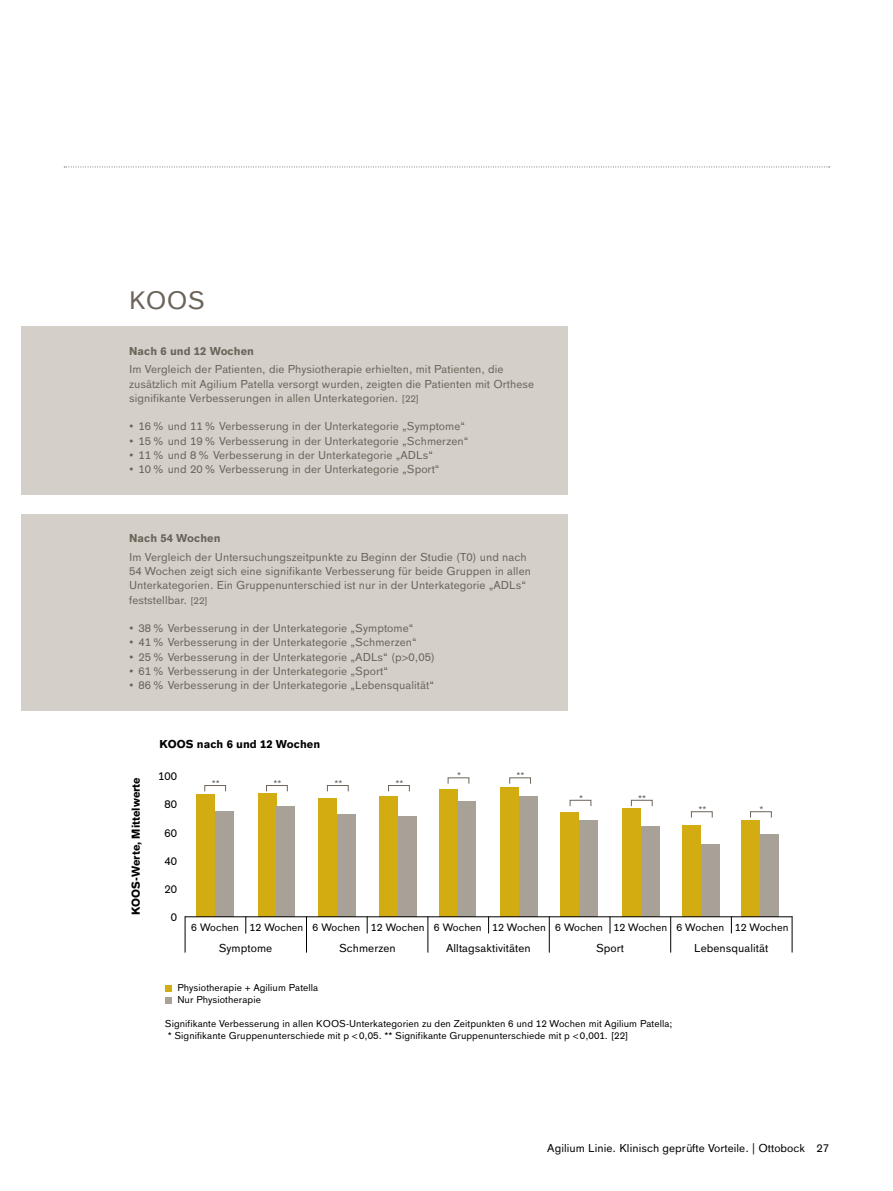
<style>
.page{position:relative;width:893px;height:1191px;background:#fff}
.page>*{position:absolute;margin:0;border:0;box-sizing:border-box;transform-origin:0 0}
.t1{font:24.75px "OBO Sans";color:#6c645a}
.t2{font:11.25px/14.2px "OBO Sans";letter-spacing:.005em;color:#6c645a}
.t3{font:11.25px "OBO Sans";letter-spacing:.005em;color:#000}
.t4{font:700 11.25px "OBO Sans";color:#000}
.t5{font:700 11.25px "OBO Sans";letter-spacing:.005em;color:#6c645a}
.t6{font:10.5px "OBO Sans";letter-spacing:.005em;color:#000}
.t7{font:9.75px/12px "OBO Sans";letter-spacing:.005em;color:#000}
.t8{font:9.75px "OBO Sans";color:#6c645a}
.s1{font-size:9.75px}
</style>
<div class="page">
<svg style="left:64px;top:167px;width:766px;height:1px"></svg>
<div style="left:21px;top:326px;width:547px;height:169px;background:#d4d0c9"></div>
<div style="left:21px;top:514px;width:547px;height:197px;background:#d4d0c9"></div>
<div style="left:165px;top:984px;width:7px;height:7px;background:#d2ac11"></div>
<div style="left:165px;top:996px;width:7px;height:7px;background:#a8a198"></div>
<div style="left:196px;top:794px;width:19px;height:122px;background:#d2ac11"></div>
<div style="left:215px;top:811px;width:19px;height:105px;background:#a8a198"></div>
<svg style="left:204px;top:785px;width:22px;height:6px"></svg>
<div style="left:258px;top:792px;width:19px;height:124px;background:#d2ac11"></div>
<div style="left:277px;top:806px;width:18px;height:110px;background:#a8a198"></div>
<svg style="left:266px;top:785px;width:22px;height:6px"></svg>
<div style="left:318px;top:798px;width:19px;height:118px;background:#d2ac11"></div>
<div style="left:337px;top:814px;width:18px;height:102px;background:#a8a198"></div>
<svg style="left:327px;top:785px;width:22px;height:6px"></svg>
<div style="left:379px;top:796px;width:19px;height:120px;background:#d2ac11"></div>
<div style="left:398px;top:816px;width:18px;height:100px;background:#a8a198"></div>
<svg style="left:388px;top:785px;width:22px;height:6px"></svg>
<div style="left:439px;top:789px;width:18px;height:127px;background:#d2ac11"></div>
<div style="left:458px;top:801px;width:18px;height:115px;background:#a8a198"></div>
<div style="left:448px;top:777px;width:21px;height:7px;background:#fff;border:1px solid #6c645a"></div>
<div style="left:500px;top:787px;width:19px;height:129px;background:#d2ac11"></div>
<div style="left:519px;top:796px;width:19px;height:120px;background:#a8a198"></div>
<div style="left:509px;top:777px;width:22px;height:7px;background:#fff;border:1px solid #6c645a"></div>
<div style="left:560px;top:812px;width:19px;height:104px;background:#d2ac11"></div>
<div style="left:579px;top:820px;width:19px;height:96px;background:#a8a198"></div>
<svg style="left:570px;top:800px;width:21px;height:6px"></svg>
<div style="left:622px;top:808px;width:19px;height:108px;background:#d2ac11"></div>
<div style="left:641px;top:827px;width:18px;height:89px;background:#a8a198"></div>
<svg style="left:631px;top:800px;width:21px;height:6px"></svg>
<div style="left:682px;top:825px;width:19px;height:91px;background:#d2ac11"></div>
<div style="left:701px;top:844px;width:18px;height:72px;background:#a8a198"></div>
<div style="left:691px;top:811px;width:22px;height:7px;background:#fff;border:1px solid #6c645a"></div>
<div style="left:741px;top:820px;width:19px;height:96px;background:#d2ac11"></div>
<div style="left:760px;top:834px;width:18px;height:82px;background:#a8a198"></div>
<div style="left:750px;top:811px;width:22px;height:7px;background:#fff;border:1px solid #6c645a"></div>
<hr style="left:185px;top:916px;width:1px;height:36px;background:#000">
<hr style="left:185px;top:916px;width:607px;height:1px;background:#000">
<svg style="left:245px;top:916px;width:1px;height:17px"></svg>
<svg style="left:367px;top:916px;width:1px;height:17px"></svg>
<svg style="left:488px;top:916px;width:1px;height:17px"></svg>
<svg style="left:610px;top:916px;width:1px;height:17px"></svg>
<svg style="left:731px;top:916px;width:1px;height:17px"></svg>
<hr style="left:306px;top:916px;width:1px;height:36px;background:#000">
<hr style="left:427px;top:916px;width:1px;height:36px;background:#000">
<hr style="left:549px;top:916px;width:1px;height:36px;background:#000">
<hr style="left:670px;top:916px;width:1px;height:36px;background:#000">
<hr style="left:792px;top:916px;width:1px;height:36px;background:#000">
<h1 class="t1" style="left:129px;top:285px;width:77px">KOOS</h1>
<p class="t5" style="left:129px;top:344px;width:126px">Nach 6 und 12 Wochen</p>
<p class="t2" style="left:129px;top:362px;width:407px">Im Vergleich der Patienten, die Physiotherapie erhielten, mit Patienten, die zusätzlich mit Agilium Patella versorgt wurden, zeigten die Patienten mit Orthese signifikante Verbesserungen in allen Unterkategorien. <span class="s1">[22]</span></p>
<p class="t2" style="left:129px;top:419px;width:338px">• 16% und 11% Verbesserung in der Unterkategorie „Symptome“</p>
<p class="t2" style="left:129px;top:433px;width:341px">• 15% und 19% Verbesserung in der Unterkategorie „Schmerzen“</p>
<p class="t2" style="left:129px;top:448px;width:306px">• 11% und 8% Verbesserung in der Unterkategorie „ADLs“</p>
<p class="t2" style="left:129px;top:462px;width:312px">• 10% und 20% Verbesserung in der Unterkategorie „Sport“</p>
<p class="t5" style="left:129px;top:531px;width:93px">Nach 54 Wochen</p>
<p class="t2" style="left:129px;top:550px;width:403px">Im Vergleich der Untersuchungszeitpunkte zu Beginn der Studie (T0) und nach 54 Wochen zeigt sich eine signifikante Verbesserung für beide Gruppen in allen Unterkategorien. Ein Gruppenunterschied ist nur in der Unterkategorie „ADLs“ feststellbar. <span class="s1">[22]</span></p>
<p class="t2" style="left:129px;top:621px;width:286px">• 38% Verbesserung in der Unterkategorie „Symptome“</p>
<p class="t2" style="left:129px;top:635px;width:289px">• 41% Verbesserung in der Unterkategorie „Schmerzen“</p>
<p class="t2" style="left:129px;top:649px;width:307px">• 25% Verbesserung in der Unterkategorie „ADLs“ (p&gt;0,05)</p>
<p class="t2" style="left:129px;top:664px;width:260px">• 61% Verbesserung in der Unterkategorie „Sport“</p>
<p class="t2" style="left:129px;top:678px;width:306px">• 86% Verbesserung in der Unterkategorie „Lebensqualität“</p>
<p class="t4" style="left:129px;top:915px;width:139px;rotate:-90deg">KOOS-Werte, Mittelwerte</p>
<p class="t4" style="left:159px;top:738px;width:162px">KOOS nach 6 und 12 Wochen</p>
<p class="t3" style="left:158px;top:770px;width:20px">100</p>
<p class="t3" style="left:164px;top:798px;width:14px">80</p>
<p class="t3" style="left:164px;top:826px;width:14px">60</p>
<p class="t3" style="left:164px;top:854px;width:14px">40</p>
<p class="t3" style="left:164px;top:882px;width:14px">20</p>
<p class="t3" style="left:171px;top:910px;width:8px">0</p>
<p class="t8" style="left:212px;top:778px;width:9px">**</p>
<p class="t8" style="left:273px;top:778px;width:9px">**</p>
<p class="t8" style="left:334px;top:778px;width:9px">**</p>
<p class="t8" style="left:395px;top:778px;width:9px">**</p>
<p class="t8" style="left:457px;top:770px;width:5px">*</p>
<p class="t8" style="left:517px;top:770px;width:9px">**</p>
<p class="t8" style="left:579px;top:792px;width:5px">*</p>
<p class="t8" style="left:638px;top:792px;width:9px">**</p>
<p class="t8" style="left:698px;top:804px;width:9px">**</p>
<p class="t8" style="left:759px;top:804px;width:5px">*</p>
<p class="t6" style="left:191px;top:921px;width:599px">6 Wochen 12 Wochen 6 Wochen 12 Wochen 6 Wochen 12 Wochen 6 Wochen 12 Wochen 6 Wochen 12 Wochen</p>
<p class="t3" style="left:219px;top:941px;width:55px">Symptome</p>
<p class="t3" style="left:339px;top:941px;width:58px">Schmerzen</p>
<p class="t3" style="left:446px;top:941px;width:86px">Alltagsaktivitäten</p>
<p class="t3" style="left:596px;top:941px;width:29px">Sport</p>
<p class="t3" style="left:694px;top:941px;width:76px">Lebensqualität</p>
<p class="t7" style="left:177px;top:982px;width:142px">Physiotherapie + Agilium Patella<br>Nur Physiotherapie</p>
<p class="t7" style="left:165px;top:1018px;width:509px">Signifikante Verbesserung in allen KOOS-Unterkategorien zu den Zeitpunkten 6 und 12 Wochen mit Agilium Patella; * Signifikante Gruppenunterschiede mit p &lt;0,05. ** Signifikante Gruppenunterschiede mit p &lt;0,001. [22]</p>
<p class="t3" style="left:547px;top:1141px;width:283px">Agilium Linie. Klinisch geprüfte Vorteile. | Ottobock 27</p>
</div>
